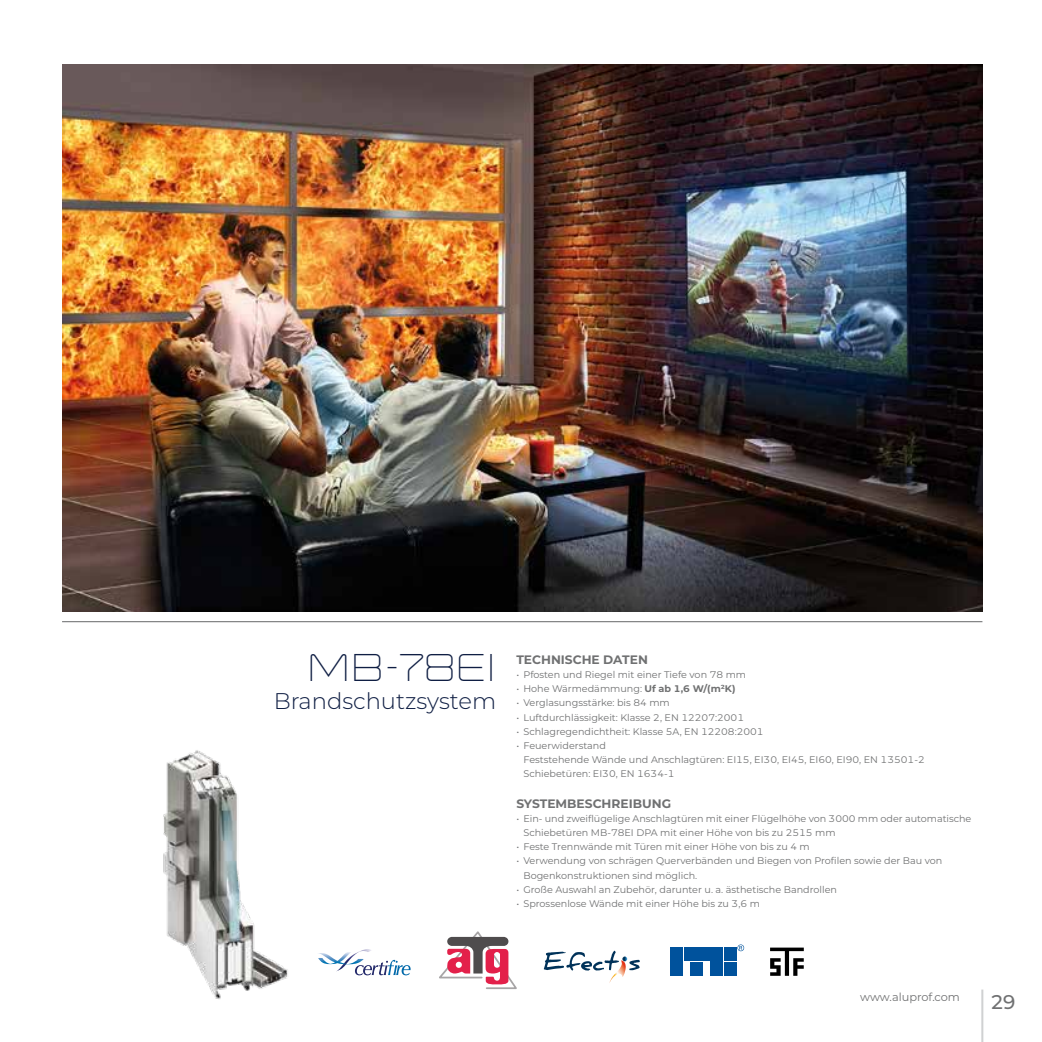
<style>
.page{position:relative;width:1042px;height:1042px;background:#fff}
.page>*{position:absolute;margin:0;border:0;box-sizing:border-box;transform-origin:0 0}
.t1{font:300 36.93px "Ronduit Capitals";color:#101f44}
.t2{font:300 22.75px "Aluprof Sans";color:#101f44}
.t3{font:500 19.78px "Aluprof Sans";color:#707172}
.t4{font:700 12.25px "Aluprof Sans";color:#707172}
.t5{font:11.38px "Aluprof Sans";color:#707172}
.t6{font:9.62px/14.2px "Aluprof Sans";color:#707172}
.s1{font-weight:700}
</style>
<div class="page">
<hr style="left:981px;top:989px;width:2px;height:53px;background:#d0d1d2">
<hr style="left:62px;top:621px;width:920px;height:1px;background:#707172">
<img style="left:62px;top:64px;width:920px;height:547px">
<img style="left:163px;top:750px;width:125px;height:249px">
<svg style="left:318px;top:949px;width:92px;height:26px"></svg>
<svg style="left:439px;top:931px;width:78px;height:58px"></svg>
<div style="left:671px;top:947px;width:12px;height:29px;background:#00529c"></div>
<div style="left:711px;top:947px;width:12px;height:29px;background:#00529c"></div>
<div style="left:691px;top:962px;width:12px;height:14px;background:#00529c"></div>
<div style="left:684px;top:947px;width:25px;height:14px;background:#00529c"></div>
<div style="left:724px;top:947px;width:12px;height:14px;background:#00529c"></div>
<div style="left:724px;top:962px;width:12px;height:14px;background:#00529c"></div>
<svg style="left:737px;top:944px;width:7px;height:7px"></svg>
<svg style="left:770px;top:947px;width:34px;height:29px"></svg>
<svg style="left:544px;top:951px;width:96px;height:32px"></svg>
<h1 class="t1" style="left:308px;top:644px;width:190px">MB-78EI</h1>
<h2 class="t2" style="left:274px;top:685px;width:224px">Brandschutzsystem</h2>
<p class="t4" style="left:516px;top:651px;width:133px">TECHNISCHE DATEN</p>
<p class="t6" style="left:516px;top:667px;width:231px">• Pfosten und Riegel mit einer Tiefe von 78 mm</p>
<p class="t6" style="left:516px;top:681px;width:221px">• Hohe Wärmedämmung: <span class="s1">Uf ab 1,6 W/(m²K)</span></p>
<p class="t6" style="left:516px;top:696px;width:155px">• Verglasungsstärke: bis 84 mm</p>
<p class="t6" style="left:516px;top:710px;width:229px">• Luftdurchlässigkeit: Klasse 2, EN 12207:2001</p>
<p class="t6" style="left:516px;top:724px;width:249px">• Schlagregendichtheit: Klasse 5A, EN 12208:2001</p>
<p class="t6" style="left:523px;top:738px;width:403px;text-indent:-7px">• Feuerwiderstand<br>Feststehende Wände und Anschlagtüren: EI15, EI30, EI45, EI60, EI90, EN 13501-2<br>Schiebetüren: EI30, EN 1634-1</p>
<p class="t4" style="left:516px;top:794px;width:156px">SYSTEMBESCHREIBUNG</p>
<p class="t6" style="left:523px;top:811px;width:449px;text-indent:-7px">• Ein- und zweiflügelige Anschlagtüren mit einer Flügelhöhe von 3000 mm oder automatische<br>Schiebetüren MB-78EI DPA mit einer Höhe von bis zu 2515 mm</p>
<p class="t6" style="left:516px;top:839px;width:295px">• Feste Trennwände mit Türen mit einer Höhe von bis zu 4 m</p>
<p class="t6" style="left:523px;top:853px;width:420px;text-indent:-7px">• Verwendung von schrägen Querverbänden und Biegen von Profilen sowie der Bau von<br>Bogenkonstruktionen sind möglich.</p>
<p class="t6" style="left:516px;top:882px;width:322px">• Große Auswahl an Zubehör, darunter u. a. ästhetische Bandrollen</p>
<p class="t6" style="left:516px;top:896px;width:245px">• Sprossenlose Wände mit einer Höhe bis zu 3,6 m</p>
<p class="t5" style="left:860px;top:988px;width:101px">www.aluprof.com</p>
<h3 class="t3" style="left:991px;top:988px;width:25px">29</h3>
</div>
